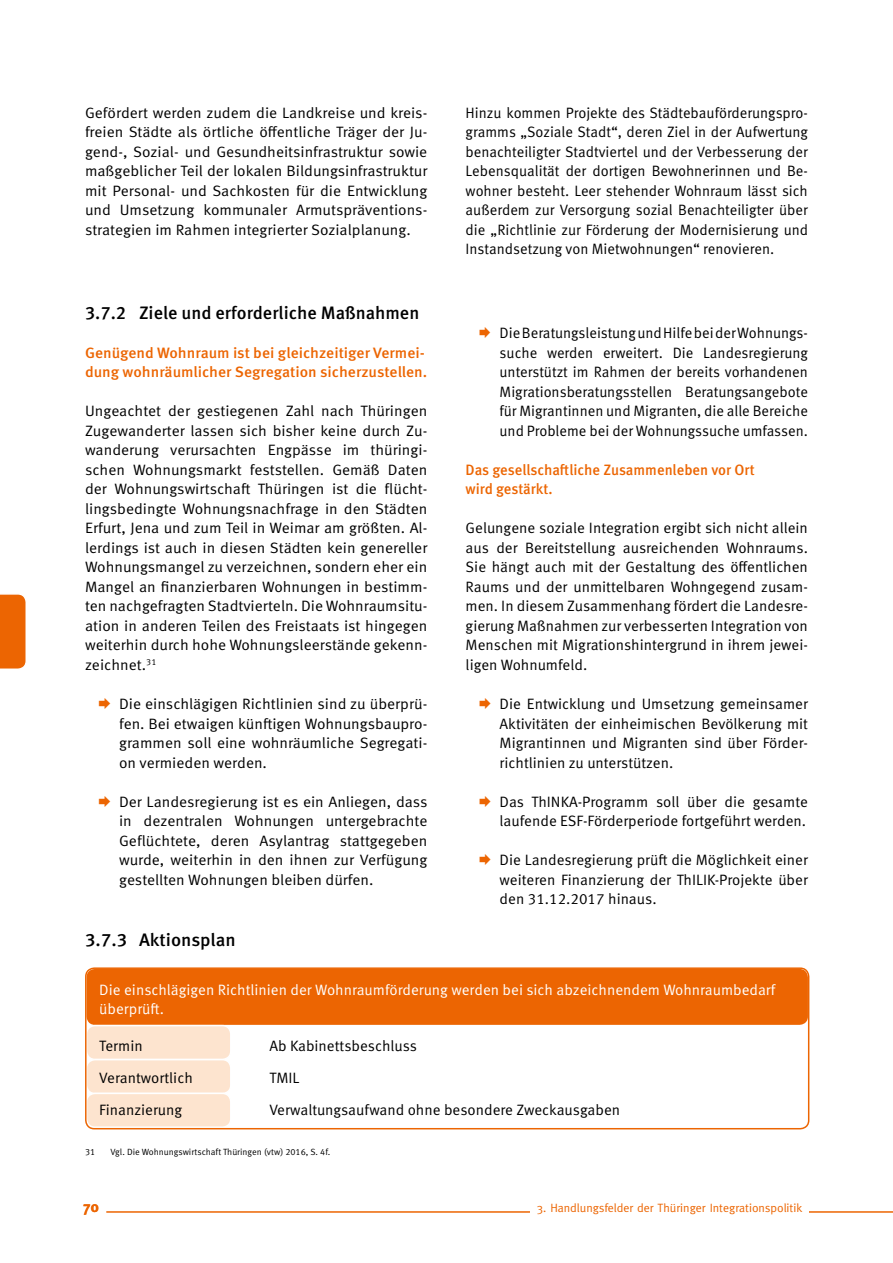
<style>
.page{position:relative;width:893px;height:1263px;background:#fff}
.page>*{position:absolute;margin:0;border:0;box-sizing:border-box;transform-origin:0 0}
.t1{font:500 18px "Meta OT";color:#000}
.t2{font:15px/19.5px "Meta OT Norm";color:#000;text-align:justify}
.t3{font:500 15px/19.5px "Meta OT";color:#ec6502}
.t4{font:15px/19.5px "Meta OT Norm";color:#fff}
.t5{font:700 15px "Meta";color:#ec6502}
.t6{font:12px "Meta";color:#ec6502}
.t7{font:9px "Meta OT Norm";color:#000}
</style>
<div class="page">
<svg style="left:0;top:594px;width:26px;height:75px;background:#ec6c0d"></svg>
<hr style="left:106px;top:1211px;width:787px;height:2px;background:#ec6502">
<div style="left:530px;top:1203px;width:279px;height:18px;background:#fff"></div>
<div style="left:87px;top:969px;width:721px;height:56px;background:#ec6502;border-radius:9px"></div>
<div style="left:87px;top:1025px;width:144px;height:34px;background:#fde4cf;border-radius:9px"></div>
<div style="left:86px;top:1025px;width:146px;height:35px;border:2px solid #fff;border-radius:9px"></div>
<div style="left:87px;top:1060px;width:144px;height:33px;background:#fde4cf;border-radius:9px"></div>
<div style="left:86px;top:1059px;width:146px;height:35px;border:2px solid #fff;border-radius:9px"></div>
<div style="left:87px;top:1093px;width:144px;height:34px;background:#fde4cf;border-radius:9px"></div>
<div style="left:86px;top:1093px;width:146px;height:35px;border:2px solid #fff;border-radius:9px"></div>
<div style="left:85px;top:967px;width:724px;height:162px;border:2px solid #ec6502;border-radius:9px"></div>
<p class="t2" style="left:85px;top:103px;width:344px">Gefördert werden zudem die Landkreise und kreis&shy;freien Städte als örtliche öffentliche Träger der Ju&shy;gend-, Sozial- und Gesundheitsinfrastruktur sowie maßgeblicher Teil der lokalen Bildungsinfrastruktur mit Personal- und Sachkosten für die Entwicklung und Umsetzung kommunaler Armutspräventions&shy;strategien im Rahmen integrierter Sozialplanung.</p>
<p class="t2" style="left:466px;top:103px;width:344px">Hinzu kommen Projekte des Städtebauförderungspro&shy;gramms „Soziale Stadt“, deren Ziel in der Aufwertung benachteiligter Stadtviertel und der Verbesserung der Lebensqualität der dortigen Bewohnerinnen und Be&shy;wohner besteht. Leer stehender Wohnraum lässt sich außerdem zur Versorgung sozial Benachteiligter über die „Richtlinie zur Förderung der Modernisierung und Instandsetzung von Mietwohnungen“ renovieren.</p>
<p class="t1" style="left:85px;top:302px;width:336px">3.7.2 Ziele und erforderliche Maßnahmen</p>
<p class="t3" style="left:85px;top:343px;width:344px">Genügend Wohnraum ist bei gleichzeitiger Vermei&shy;dung wohnräumlicher Segregation sicherzustellen.</p>
<p class="t2" style="left:85px;top:402px;width:344px">Ungeachtet der gestiegenen Zahl nach Thüringen Zugewanderter lassen sich bisher keine durch Zu&shy;wanderung verursachten Engpässe im thüringi&shy;schen Wohnungsmarkt feststellen. Gemäß Daten der Wohnungswirtschaft Thüringen ist die flücht&shy;lingsbedingte Wohnungsnachfrage in den Städten Erfurt, Jena und zum Teil in Weimar am größten. Al&shy;lerdings ist auch in diesen Städten kein genereller Wohnungsmangel zu verzeichnen, sondern eher ein Mangel an finanzierbaren Wohnungen in bestimm&shy;ten nachgefragten Stadtvierteln. Die Wohnraumsitu&shy;ation in anderen Teilen des Freistaats ist hingegen weiterhin durch hohe Wohnungsleerstände gekenn&shy;zeichnet.<sup>31</sup></p>
<p class="t2" style="left:119px;top:694px;width:310px">Die einschlägigen Richtlinien sind zu überprü&shy;fen. Bei etwaigen künftigen Wohnungsbaupro&shy;grammen soll eine wohnräumliche Segregati&shy;on vermieden werden.</p>
<p class="t2" style="left:119px;top:792px;width:310px">Der Landesregierung ist es ein Anliegen, dass in dezentralen Wohnungen untergebrachte Geflüchtete, deren Asylantrag stattgegeben wurde, weiterhin in den ihnen zur Verfügung gestellten Wohnungen bleiben dürfen.</p>
<p class="t2" style="left:500px;top:324px;width:310px">Die Beratungsleistung und Hilfe bei der Wohnungs&shy;suche werden erweitert. Die Landesregierung unterstützt im Rahmen der bereits vorhandenen Migrationsberatungsstellen Beratungsangebote für Migrantinnen und Migranten, die alle Bereiche und Probleme bei der Wohnungssuche umfassen.</p>
<p class="t3" style="left:466px;top:460px;width:291px">Das gesellschaftliche Zusammenleben vor Ort wird gestärkt.</p>
<p class="t2" style="left:466px;top:519px;width:344px">Gelungene soziale Integration ergibt sich nicht allein aus der Bereitstellung ausreichenden Wohnraums.<br>Sie hängt auch mit der Gestaltung des öffentlichen Raums und der unmittelbaren Wohngegend zusam&shy;men. In diesem Zusammenhang fördert die Landesre&shy;gierung Maßnahmen zur verbesserten Integration von Menschen mit Migrationshintergrund in ihrem jewei&shy;ligen Wohnumfeld.</p>
<p class="t2" style="left:500px;top:694px;width:310px">Die Entwicklung und Umsetzung gemeinsamer Aktivitäten der einheimischen Bevölkerung mit Migrantinnen und Migranten sind über Förder&shy;richtlinien zu unterstützen.</p>
<p class="t2" style="left:500px;top:792px;width:310px">Das ThINKA-Programm soll über die gesamte laufende ESF-Förderperiode fortgeführt werden.</p>
<p class="t2" style="left:500px;top:850px;width:310px">Die Landesregierung prüft die Möglichkeit einer weiteren Finanzierung der ThILIK-Projekte über den 31.12.2017 hinaus.</p>
<p class="t1" style="left:85px;top:928px;width:152px">3.7.3 Aktionsplan</p>
<p class="t4" style="left:99px;top:980px;width:678px">Die einschlägigen Richtlinien der Wohnraumförderung werden bei sich abzeichnendem Wohnraumbedarf überprüft.</p>
<p class="t2" style="left:99px;top:1036px;width:45px">Termin</p>
<p class="t2" style="left:269px;top:1036px;width:149px">Ab Kabinettsbeschluss</p>
<p class="t2" style="left:99px;top:1068px;width:95px">Verantwortlich</p>
<p class="t2" style="left:269px;top:1068px;width:32px">TMIL</p>
<p class="t2" style="left:99px;top:1100px;width:84px">Finanzierung</p>
<p class="t2" style="left:269px;top:1100px;width:352px">Verwaltungsaufwand ohne besondere Zweckausgaben</p>
<p class="t7" style="left:85px;top:1146px;width:12px">31</p>
<p class="t7" style="left:111px;top:1146px;width:221px">Vgl. Die Wohnungswirtschaft Thüringen (vtw) 2016, S. 4f.</p>
<p class="t5" style="left:83px;top:1198px;width:18px">70</p>
<p class="t6" style="left:537px;top:1201px;width:267px">3. Handlungsfelder der Thüringer Integrationspolitik</p>
</div>
